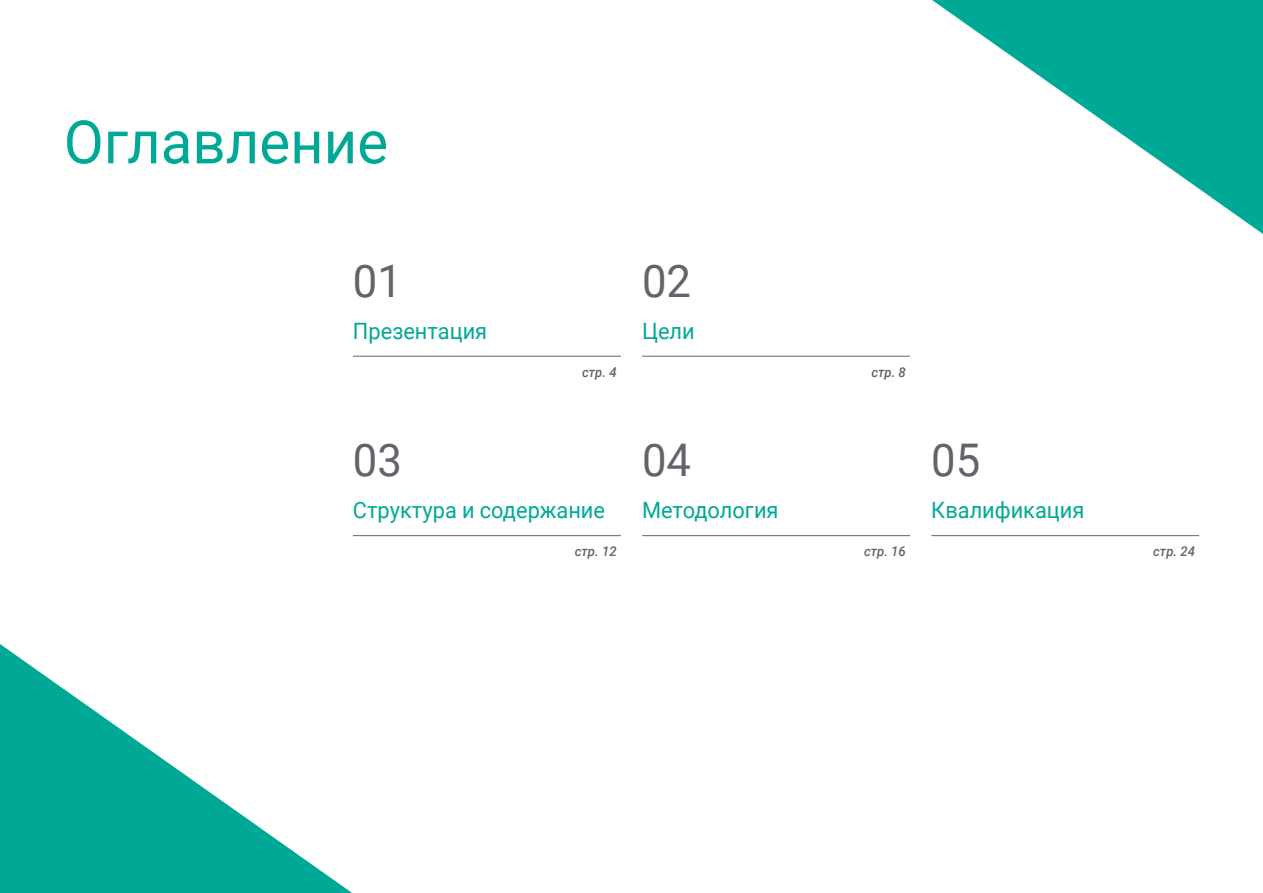
<style>
.page{position:relative;width:1263px;height:893px;background:#fff}
.page>*{position:absolute;margin:0;border:0;box-sizing:border-box;transform-origin:0 0}
.t1{font:60px "Roboto";color:#00a996}
.t2{font:45px "Roboto";color:#61646a}
.t3{font:22.5px "Roboto";color:#00a996}
.t4{font:italic 500 13.5px "Roboto";color:#61646a}
</style>
<div class="page">
<hr style="left:353px;top:356px;width:268px;height:1px;background:#61646a">
<hr style="left:353px;top:535px;width:268px;height:1px;background:#61646a">
<hr style="left:642px;top:356px;width:268px;height:1px;background:#61646a">
<hr style="left:642px;top:535px;width:268px;height:1px;background:#61646a">
<hr style="left:931px;top:535px;width:268px;height:1px;background:#61646a">
<svg style="left:0;top:644px;width:352px;height:249px"></svg>
<svg style="left:932px;top:0;width:331px;height:234px"></svg>
<h1 class="t1" style="left:64px;top:100px;width:326px">Оглавление</h1>
<h2 class="t2" style="left:353px;top:250px;width:51px">01</h2>
<h2 class="t2" style="left:642px;top:250px;width:51px">02</h2>
<p class="t3" style="left:353px;top:316px;width:136px">Презентация</p>
<p class="t3" style="left:642px;top:316px;width:54px">Цели</p>
<p class="t4" style="left:582px;top:363px;width:36px">стр. 4</p>
<p class="t4" style="left:871px;top:363px;width:36px">стр. 8</p>
<h2 class="t2" style="left:353px;top:428px;width:51px">03</h2>
<h2 class="t2" style="left:642px;top:428px;width:51px">04</h2>
<h2 class="t2" style="left:931px;top:428px;width:51px">05</h2>
<p class="t3" style="left:353px;top:494px;width:254px">Структура и содержание</p>
<p class="t4" style="left:575px;top:541px;width:43px">стр. 12</p>
<p class="t3" style="left:642px;top:494px;width:138px">Методология</p>
<p class="t4" style="left:864px;top:541px;width:43px">стр. 16</p>
<p class="t3" style="left:931px;top:494px;width:155px">Квалификация</p>
<p class="t4" style="left:1153px;top:541px;width:43px">стр. 24</p>
</div>
